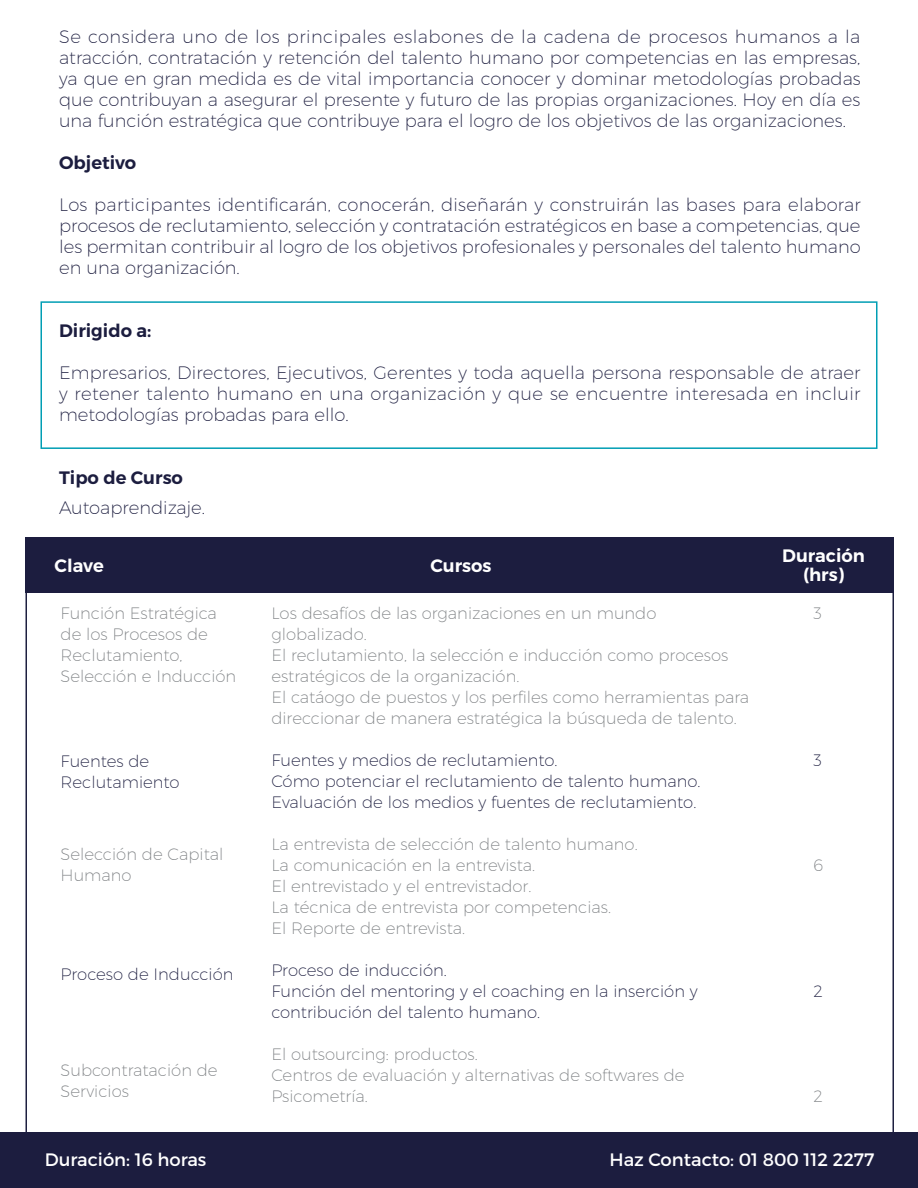
<style>
.page{position:relative;width:918px;height:1188px;background:#fff}
.page>*{position:absolute;margin:0;border:0;box-sizing:border-box;transform-origin:0 0}
.t1{font:200 18px/21px "Montserrat";color:#1c1d3f;text-align:justify}
.t2{font:18px "Montserrat";color:#fff}
.t3{font:600 18px "Montserrat";color:#1c1d3f}
.t4{font:600 18px/19.5px "Montserrat";color:#fff;text-align:center}
.t5{font:200 16.5px/21px "Montserrat";color:#7e8184}
.t6{font:200 16.5px/21px "Montserrat";color:#1c1d3f}
</style>
<div class="page">
<div style="left:40px;top:301px;width:838px;height:148px;border:2px solid #009eb4"></div>
<div style="left:26px;top:538px;width:868px;height:55px;background:#1c1d3f"></div>
<div style="left:0;top:1132px;width:918px;height:56px;background:#1c1d3f"></div>
<p class="t1" style="left:59px;top:26px;width:803px">Se considera uno de los principales eslabones de la cadena de procesos humanos a la atracción, contratación y retención del talento humano por competencias en las empresas, ya que en gran medida es de vital importancia conocer y dominar metodologías probadas que contribuyan a asegurar el presente y futuro de las propias organizaciones. Hoy en día es una función estratégica que contribuye para el logro de los objetivos de las organizaciones.</p>
<p class="t3" style="left:59px;top:151px;width:79px">Objetivo</p>
<p class="t1" style="left:59px;top:194px;width:803px">Los participantes identificarán, conocerán, diseñarán y construirán las bases para elaborar procesos de reclutamiento, selección y contratación estratégicos en base a competencias, que les permitan contribuir al logro de los objetivos profesionales y personales del talento humano en una organización.</p>
<p class="t3" style="left:59px;top:319px;width:94px">Dirigido a:</p>
<p class="t1" style="left:59px;top:362px;width:803px">Empresarios, Directores, Ejecutivos, Gerentes y toda aquella persona responsable de atraer y retener talento humano en una organización y que se encuentre interesada en incluir metodologías probadas para ello.</p>
<p class="t3" style="left:59px;top:466px;width:125px">Tipo de Curso</p>
<p class="t1" style="left:59px;top:497px;width:148px">Autoaprendizaje.</p>
<p class="t4" style="left:55px;top:556px;width:51px">Clave</p>
<p class="t4" style="left:782px;top:546px;width:84px">Duración (hrs)</p>
<p class="t4" style="left:430px;top:556px;width:63px">Cursos</p>
<p class="t5" style="left:61px;top:602px;width:177px">Función Estratégica de los Procesos de<br>Reclutamiento,<br>Selección e Inducción</p>
<p class="t6" style="left:61px;top:750px;width:121px">Fuentes de<br>Reclutamiento</p>
<p class="t5" style="left:61px;top:843px;width:164px">Selección de Capital<br>Humano</p>
<p class="t6" style="left:61px;top:963px;width:174px">Proceso de Inducción</p>
<p class="t5" style="left:61px;top:1059px;width:159px">Subcontratación de<br>Servicios</p>
<p class="t5" style="left:271px;top:602px;width:479px">Los desafíos de las organizaciones en un mundo globalizado.<br>El reclutamiento, la selección e inducción como procesos estratégicos de la organización.<br>El catáogo de puestos y los perfiles como herramientas para direccionar de manera estratégica la búsqueda de talento.</p>
<p class="t6" style="left:271px;top:749px;width:431px">Fuentes y medios de reclutamiento.<br>Cómo potenciar el reclutamiento de talento humano.<br>Evaluación de los medios y fuentes de reclutamiento.</p>
<p class="t5" style="left:271px;top:833px;width:368px">La entrevista de selección de talento humano.<br>La comunicación en la entrevista.<br>El entrevistado y el entrevistador.<br>La técnica de entrevista por competencias.<br>El Reporte de entrevista.</p>
<p class="t6" style="left:271px;top:959px;width:428px">Proceso de inducción.<br>Función del mentoring y el coaching en la inserción y contribución del talento humano.</p>
<p class="t5" style="left:271px;top:1043px;width:415px">El outsourcing: productos.<br>Centros de evaluación y alternativas de softwares de<br>Psicometría.</p>
<p class="t5" style="left:814px;top:602px;width:10px">3</p>
<p class="t6" style="left:814px;top:749px;width:10px">3</p>
<p class="t5" style="left:814px;top:854px;width:11px">6</p>
<p class="t6" style="left:814px;top:980px;width:11px">2</p>
<p class="t5" style="left:814px;top:1085px;width:11px">2</p>
<p class="t2" style="left:45px;top:1149px;width:163px">Duración: 16 horas</p>
<p class="t2" style="left:609px;top:1149px;width:267px">Haz Contacto: 01 800 112 2277</p>
</div>
